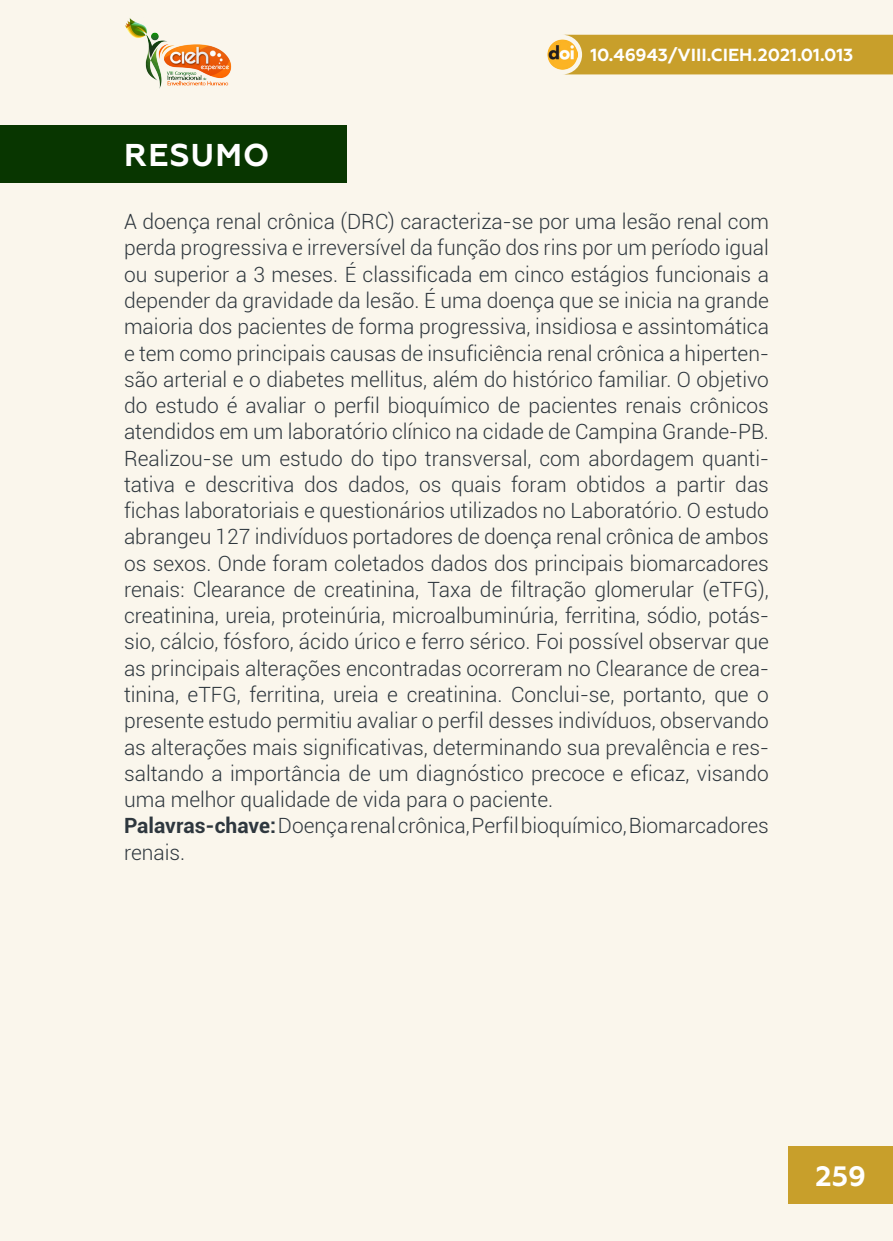
<style>
.page{position:relative;width:893px;height:1241px;background:#fff}
.page>*{position:absolute;margin:0;border:0;box-sizing:border-box;transform-origin:0 0}
.t1{font:700 31.5px "Geometria";letter-spacing:.04em;color:#fff}
.t2{font:700 28px "Geometria";color:#fff}
._4_RESUMO{font:300 21px/26.2px "Roboto";color:#2e373e;text-align:justify}
.t3{font:700 17.5px "Geometria";color:#fff}
.s1{font-weight:700}
</style>
<div class="page">
<div style="left:0;top:0;width:893px;height:1240px;background:#faf6ec"></div>
<div style="left:0;top:125px;width:346px;height:58px;background:#083600"></div>
<div style="left:562px;top:35px;width:331px;height:39px;background:#c89f2b"></div>
<img style="left:547px;top:40px;width:30px;height:29px">
<div style="left:789px;top:1145px;width:104px;height:58px;background:#c89f2b"></div>
<img style="left:125px;top:18px;width:107px;height:71px">
<h1 class="t1" style="left:124px;top:136px;width:147px">RESUMO</h1>
<p class="t3" style="left:590px;top:45px;width:264px">10.46943/VIII.CIEH.2021.01.013</p>
<p class="_4_RESUMO" style="left:124px;top:208px;width:646px">A doença renal crônica (DRC) caracteriza-se por uma lesão renal com perda progressiva e irreversível da função dos rins por um período igual ou superior a 3 meses. É classificada em cinco estágios funcionais a depender da gravidade da lesão. É uma doença que se inicia na grande maioria dos pacientes de forma progressiva, insidiosa e assintomática e tem como principais causas de insuficiência renal crônica a hiperten&shy;são arterial e o diabetes mellitus, além do histórico familiar. O objetivo do estudo é avaliar o perfil bioquímico de pacientes renais crônicos atendidos em um laboratório clínico na cidade de Campina Grande-PB.<br>Realizou-se um estudo do tipo transversal, com abordagem quanti&shy;tativa e descritiva dos dados, os quais foram obtidos a partir das fichas laboratoriais e questionários utilizados no Laboratório. O estudo abrangeu 127 indivíduos portadores de doença renal crônica de ambos os sexos. Onde foram coletados dados dos principais biomarcadores renais: Clearance de creatinina, Taxa de filtração glomerular (eTFG), creatinina, ureia, proteinúria, microalbuminúria, ferritina, sódio, potás&shy;sio, cálcio, fósforo, ácido úrico e ferro sérico. Foi possível observar que as principais alterações encontradas ocorreram no Clearance de crea&shy;tinina, eTFG, ferritina, ureia e creatinina. Conclui-se, portanto, que o presente estudo permitiu avaliar o perfil desses indivíduos, observando as alterações mais significativas, determinando sua prevalência e res&shy;saltando a importância de um diagnóstico precoce e eficaz, visando uma melhor qualidade de vida para o paciente.</p>
<p class="_4_RESUMO" style="left:124px;top:811px;width:646px"><span class="s1">Palavras-chave:</span> Doença renal crônica, Perfil bioquímico, Biomarcadores renais.</p>
<h2 class="t2" style="left:816px;top:1158px;width:52px">259</h2>
</div>
